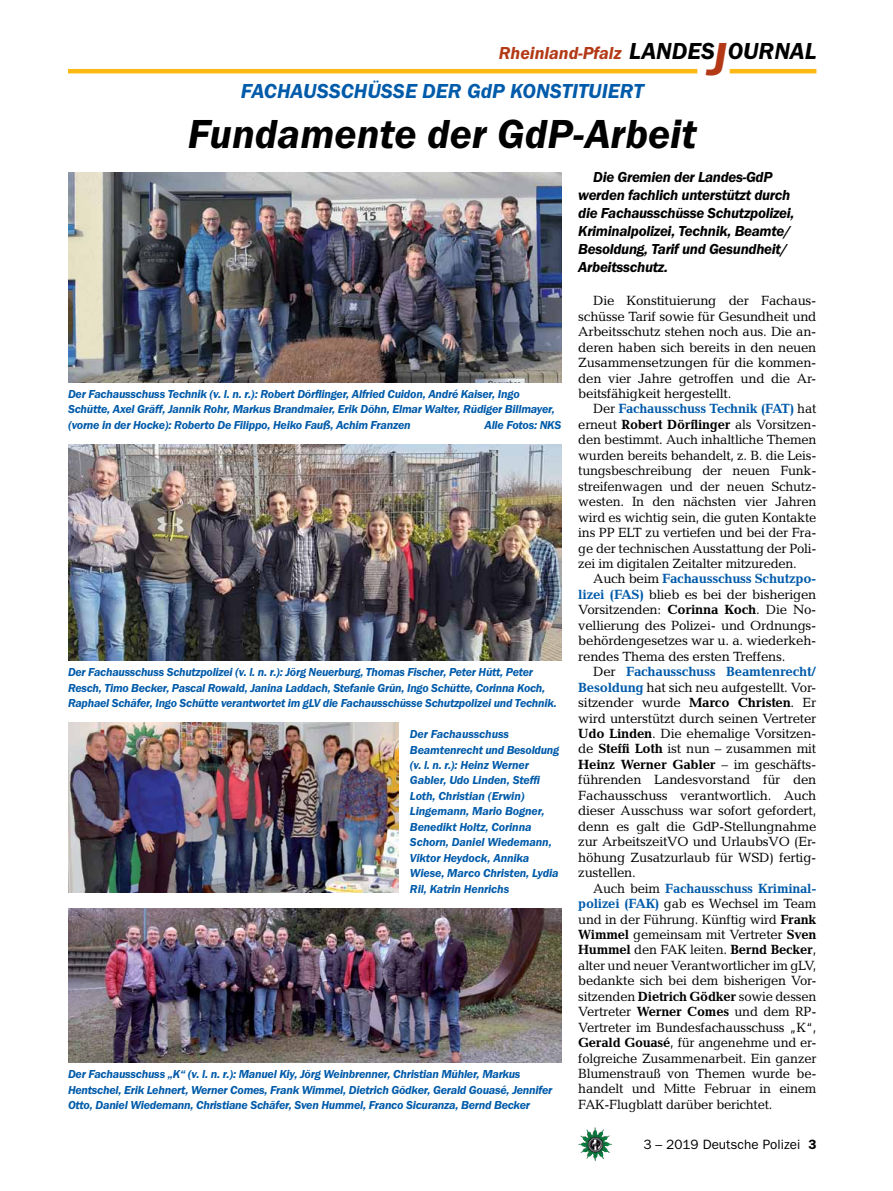
<style>
.page{position:relative;width:893px;height:1191px;background:#fff}
.page>*{position:absolute;margin:0;border:0;box-sizing:border-box;transform-origin:0 0}
.t1{font:italic 600 42px "Franklin Gothic Itc T";color:#000}
.t2{font:italic 600 24px "Franklin Gothic Itc T";color:#000}
.t3{font:italic 600 21px "Franklin Gothic Itc T";color:#005baa}
.t4{font:italic 600 18px "Franklin Gothic Itc T";color:#b33916}
.t5{font:italic 600 15px/18px "Franklin Gothic Itc T";letter-spacing:-.02em;color:#000}
.t6{font:13.5px/15.5px "Candida";letter-spacing:-.02em;color:#000;text-align:justify}
.t7{font:13.5px "Franklin Gothic";color:#000}
.t8{font:italic 600 12px/15.5px "Franklin Gothic Itc T";letter-spacing:-.02em;color:#005baa}
.s1{font-size:48px;color:#b33916}
.s2{font-weight:700;color:#005baa}
.s3{font-weight:700}
.s4{font-weight:600}
</style>
<div class="page">
<img style="left:578px;top:1127px;width:17px;height:25px">
<hr style="left:730px;top:69px;width:86px;height:4px;background:#fdb913">
<hr style="left:68px;top:69px;width:629px;height:4px;background:#fdb913">
<img style="left:68px;top:172px;width:493px;height:210px">
<img style="left:68px;top:444px;width:493px;height:217px">
<img style="left:68px;top:908px;width:493px;height:154px">
<img style="left:68px;top:722px;width:331px;height:170px">
<h2 class="t2" style="left:629px;top:37px;width:189px">LANDES<span class="s1">J</span>OURNAL</h2>
<h3 class="t4" style="left:499px;top:42px;width:124px">Rheinland-Pfalz</h3>
<h3 class="t3" style="left:241px;top:79px;width:14px">fachaussch</h3>
<h3 class="t3" style="left:367px;top:79px;width:27px">üsse</h3>
<h3 class="t3" style="left:422px;top:79px;width:14px">der</h3>
<h3 class="t3" style="left:467px;top:79px;width:57px">GdP kons</h3>
<h3 class="t3" style="left:562px;top:79px;width:39px">tituier</h3>
<h3 class="t3" style="left:633px;top:79px;width:12px">t</h3>
<h1 class="t1" style="left:188px;top:109px;width:511px">Fundamente der GdP-Arbeit</h1>
<p class="t8" style="left:68px;top:386px;width:488px">Der Fachausschuss Technik (v. l. n. r.): Robert Dörflinger, Alfried Cuidon, André Kaiser, Ingo<br>Schütte, Axel Gräff, Jannik Rohr, Markus Brandmaier, Erik Döhn, Elmar Walter, Rüdiger Billmayer, (vorne in der Hocke): Roberto De Filippo, Heiko Fauß, Achim Franzen</p>
<p class="t8" style="left:485px;top:417px;width:78px">Alle Fotos: NKS</p>
<p class="t8" style="left:68px;top:664px;width:490px">Der Fachausschuss Schutzpolizei (v. l. n. r.): Jörg Neuerburg, Thomas Fischer, Peter Hütt, Peter<br>Resch, Timo Becker, Pascal Rowald, Janina Laddach, Stefanie Grün, Ingo Schütte, Corinna Koch,<br>Raphael Schäfer, Ingo Schütte verantwortet im gLV die Fachausschüsse Schutzpolizei und Technik.</p>
<p class="t8" style="left:410px;top:726px;width:151px">Der Fachausschuss<br>Beamtenrecht und Besoldung (v. l. n. r.): Heinz Werner<br>Gabler, Udo Linden, Steffi<br>Loth, Christian (Erwin)<br>Lingemann, Mario Bogner,<br>Benedikt Holtz, Corinna<br>Schorn, Daniel Wiedemann,<br>Viktor Heydock, Annika<br>Wiese, Marco Christen, Lydia<br>Ril, Katrin Henrichs</p>
<p class="t8" style="left:68px;top:1066px;width:486px">Der Fachausschuss „K“ (v. l. n. r.): Manuel Kiy, Jörg Weinbrenner, Christian Mühler, Markus<br>Hentschel, Erik Lehnert, Werner Comes, Frank Wimmel, Dietrich Gödker, Gerald Gouasé, Jennifer<br>Otto, Daniel Wiedemann, Christiane Schäfer, Sven Hummel, Franco Sicuranza, Bernd Becker</p>
<p class="t5" style="left:578px;top:168px;width:218px;text-indent:15px">Die Gremien der Landes-GdP werden fachlich unterstützt durch die Fachausschüsse Schutzpolizei,<br>Kriminalpolizei, Technik, Beamte/<br>Besoldung, Tarif und Gesundheit/<br>Arbeitsschutz.</p>
<p class="t6" style="left:578px;top:293px;width:240px;text-indent:15px">Die Konstituierung der Fachaus&shy;schüsse Tarif sowie für Gesundheit und Arbeitsschutz stehen noch aus. Die an&shy;deren haben sich bereits in den neuen Zusammensetzungen für die kommen&shy;den vier Jahre getroffen und die Ar&shy;beitsfähigkeit hergestellt.</p>
<p class="t6" style="left:578px;top:401px;width:240px;text-indent:15px">Der <span class="s2">Fachausschuss Technik (FAT)</span> hat erneut <span class="s3">Robert Dörflinger</span> als Vorsitzen&shy;den bestimmt. Auch inhaltliche Themen wurden bereits behandelt, z. B. die Leis&shy;tungsbeschreibung der neuen Funk&shy;streifenwagen und der neuen Schutz&shy;westen. In den nächsten vier Jahren wird es wichtig sein, die guten Kontakte ins PP ELT zu vertiefen und bei der Fra&shy;ge der technischen Ausstattung der Poli&shy;zei im digitalen Zeitalter mitzureden.</p>
<p class="t6" style="left:578px;top:571px;width:240px;text-indent:15px">Auch beim <span class="s2">Fachausschuss Schutzpo&shy;lizei (FAS)</span> blieb es bei der bisherigen Vorsitzenden: <span class="s3">Corinna Koch</span>. Die No&shy;vellierung des Polizei- und Ordnungs&shy;behördengesetzes war u. a. wiederkeh&shy;rendes Thema des ersten Treffens.</p>
<p class="t6" style="left:578px;top:664px;width:240px;text-indent:15px">Der <span class="s2">Fachausschuss Beamtenrecht/ Besoldung</span> hat sich neu aufgestellt. Vor&shy;sitzender wurde <span class="s3">Marco Christen</span>. Er wird unterstützt durch seinen Vertreter <span class="s3">Udo Linden</span>. Die ehemalige Vorsitzen&shy;de <span class="s3">Steffi Loth</span> ist nun – zusammen mit <span class="s3">Heinz Werner Gabler</span> – im geschäfts&shy;führenden Landesvorstand für den Fachausschuss verantwortlich. Auch dieser Ausschuss war sofort gefordert, denn es galt die GdP-Stellungnahme zur ArbeitszeitVO und UrlaubsVO (Er&shy;höhung Zusatzurlaub für WSD) fertig&shy;zustellen.</p>
<p class="t6" style="left:578px;top:880px;width:240px;text-indent:15px">Auch beim <span class="s2">Fachausschuss Kriminal&shy;polizei (FAK)</span> gab es Wechsel im Team und in der Führung. Künftig wird <span class="s3">Frank Wimmel</span> gemeinsam mit Vertreter <span class="s3">Sven Hummel</span> den FAK leiten. <span class="s3">Bernd Becker</span>, alter und neuer Verantwortlicher im gLV, bedankte sich bei dem bisherigen Vor&shy;sitzenden <span class="s3">Dietrich Gödker</span> sowie dessen Vertreter <span class="s3">Werner Comes</span> und dem RP-Vertreter im Bundesfachausschuss „K“, <span class="s3">Gerald Gouasé</span>, für angenehme und er&shy;folgreiche Zusammenarbeit. Ein ganzer Blumenstrauß von Themen wurde be&shy;handelt und Mitte Februar in einem FAK-Flugblatt darüber berichtet.</p>
<p class="t7" style="left:643px;top:1136px;width:175px">3 – 2019 Deutsche Polizei <span class="s4">3</span></p>
</div>
